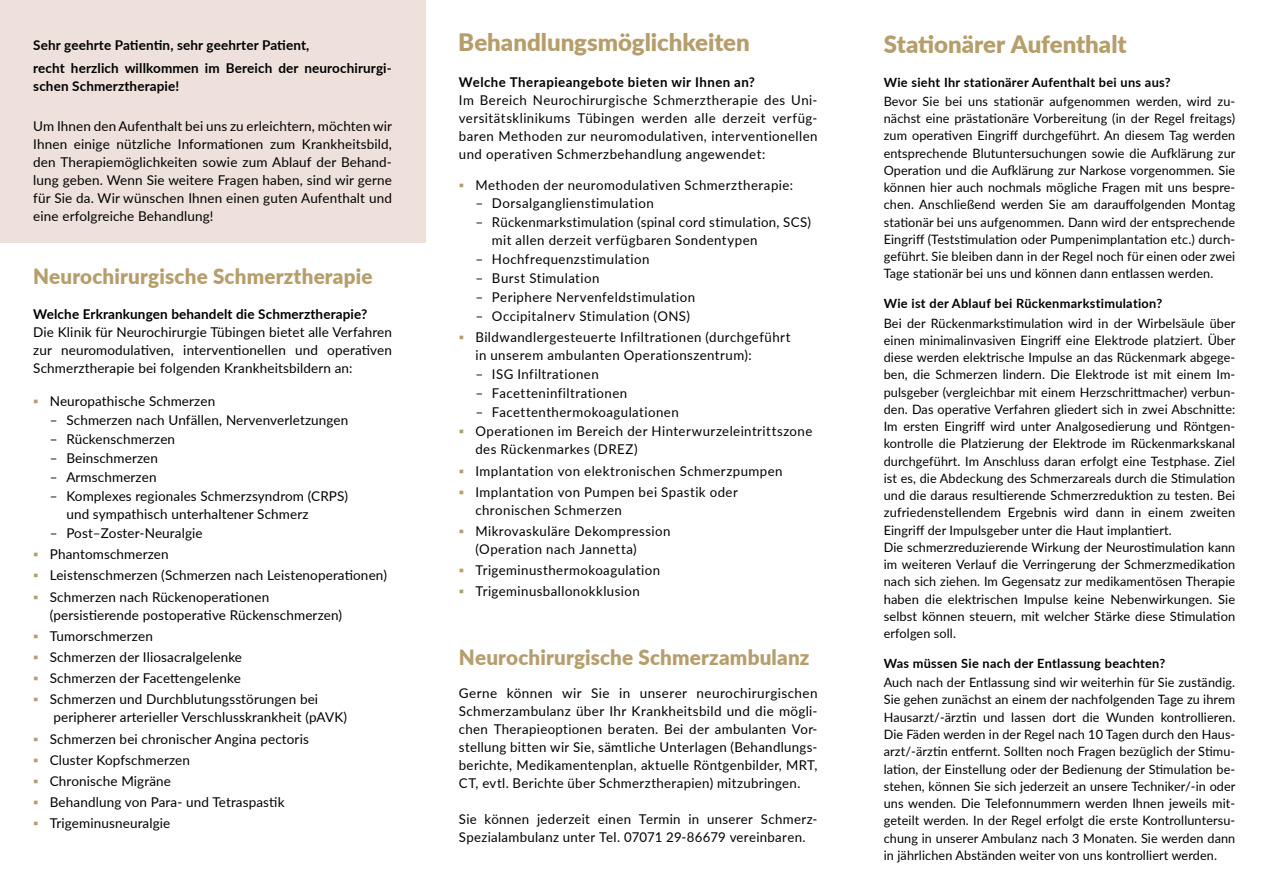
<style>
.page{position:relative;width:1263px;height:893px;background:#fff}
.page>*{position:absolute;margin:0;border:0;box-sizing:border-box;transform-origin:0 0}
.t1{font:900 24px "Lato";color:#b69e6c}
.t2{font:900 21px "Lato";letter-spacing:.01em;color:#b69e6c}
.t3{font:13.5px/18px "Lato";letter-spacing:.02em;color:#000}
.t4{font:700 13.5px/18px "Lato";letter-spacing:.01em;color:#000}
.t5{font:700 13.5px "Lato";letter-spacing:.035em;color:#000}
.t6{font:12.9px/17.2px "Lato";letter-spacing:.01em;color:#000;text-align:justify}
.t7{font:700 12.75px "Lato";letter-spacing:.025em;color:#000}
.s1{color:#b69e6c}
.s2{font-size:12.75px}
</style>
<div class="page">
<div style="left:0;top:0;width:425px;height:243px;background:#eee1dc"></div>
<h1 class="t1" style="left:458px;top:24px;width:293px">Behandlungsmöglichkeiten</h1>
<p class="t4" style="left:33px;top:36px;width:278px">Sehr geehrte Patientin, sehr geehrter Patient,</p>
<h1 class="t1" style="left:884px;top:26px;width:244px">Stationärer Aufenthalt</h1>
<p class="t4" style="left:33px;top:58px;width:360px">recht herzlich willkommen im Bereich der neurochirurgi&shy;schen Schmerztherapie!</p>
<p class="t3" style="left:33px;top:116px;width:360px;text-align:justify">Um Ihnen den Aufenthalt bei uns zu erleichtern, möchten wir Ihnen einige nützliche Informationen zum Krankheitsbild, den Therapiemöglichkeiten sowie zum Ablauf der Behand&shy;lung geben. Wenn Sie weitere Fragen haben, sind wir gerne für Sie da. Wir wünschen Ihnen einen guten Aufenthalt und eine erfolgreiche Behandlung!</p>
<p class="t5" style="left:459px;top:72px;width:298px">Welche Therapieangebote bieten wir Ihnen an?</p>
<p class="t3" style="left:459px;top:90px;width:360px;text-align:justify">Im Bereich Neurochirurgische Schmerztherapie des Uni&shy;versitätsklinikums Tübingen werden alle derzeit verfüg&shy;baren Methoden zur neuromodulativen, interventionellen und operativen Schmerzbehandlung angewendet:</p>
<p class="t3" style="left:459px;top:175px;width:336px"><span class="s1">▪</span> Methoden der neuromodulativen Schmerztherapie:</p>
<p class="t3" style="left:475px;top:193px;width:180px">– Dorsalganglienstimulation</p>
<p class="t3" style="left:492px;top:212px;width:320px;text-indent:-17px">– Rückenmarkstimulation (spinal cord stimulation, SCS) mit allen derzeit verfügbaren Sondentypen</p>
<p class="t3" style="left:475px;top:249px;width:175px">– Hochfrequenzstimulation</p>
<p class="t3" style="left:475px;top:268px;width:126px">– Burst Stimulation</p>
<p class="t3" style="left:475px;top:287px;width:221px">– Periphere Nervenfeldstimulation</p>
<p class="t3" style="left:475px;top:307px;width:216px">– Occipitalnerv Stimulation (ONS)</p>
<p class="t3" style="left:475px;top:328px;width:317px;text-indent:-17px"><span class="s1">▪</span> Bildwandlergesteuerte Infiltrationen (durchgeführt in unserem ambulanten Operationszentrum):</p>
<p class="t3" style="left:475px;top:365px;width:125px">– ISG Infiltrationen</p>
<p class="t3" style="left:475px;top:384px;width:153px">– Facetteninfiltrationen</p>
<p class="t3" style="left:475px;top:403px;width:205px">– Facettenthermokoagulationen</p>
<p class="t3" style="left:475px;top:422px;width:338px;text-indent:-17px"><span class="s1">▪</span> Operationen im Bereich der Hinterwurzeleintrittszone des Rückenmarkes (DREZ)</p>
<p class="t3" style="left:459px;top:461px;width:325px"><span class="s1">▪</span> Implantation von elektronischen Schmerzpumpen</p>
<p class="t3" style="left:475px;top:482px;width:264px;text-indent:-17px"><span class="s1">▪</span> Implantation von Pumpen bei Spastik oder chronischen Schmerzen</p>
<p class="t3" style="left:475px;top:522px;width:197px;text-indent:-17px"><span class="s1">▪</span> Mikrovaskuläre Dekompression (Operation nach Jannetta)</p>
<p class="t3" style="left:459px;top:561px;width:203px"><span class="s1">▪</span> Trigeminusthermokoagulation</p>
<p class="t3" style="left:459px;top:582px;width:182px"><span class="s1">▪</span> Trigeminusballonokklusion</p>
<p class="t7" style="left:884px;top:73px;width:289px">Wie sieht Ihr stationärer Aufenthalt bei uns aus?</p>
<p class="t6" style="left:884px;top:92px;width:353px">Bevor Sie bei uns stationär aufgenommen werden, wird zu&shy;nächst eine prästationäre Vorbereitung (in der Regel freitags) zum operativen Eingriff durchgeführt. An diesem Tag werden entsprechende Blutuntersuchungen sowie die Aufklärung zur Operation und die Aufklärung zur Narkose vorgenommen. Sie können hier auch nochmals mögliche Fragen mit uns bespre&shy;chen. Anschließend werden Sie am darauffolgenden Montag stationär bei uns aufgenommen. Dann wird der entsprechende Eingriff (Teststimulation oder Pumpenimplantation etc.) durch&shy;geführt. Sie bleiben dann in der Regel noch für einen oder zwei Tage stationär bei uns und können dann entlassen werden<span class="s2">.</span></p>
<p class="t7" style="left:884px;top:294px;width:280px">Wie ist der Ablauf bei Rückenmarkstimulation?</p>
<p class="t6" style="left:884px;top:314px;width:353px;text-align:left">Bei der Rückenmarkstimulation wird in der Wirbelsäule über einen minimalinvasiven Eingriff eine Elektrode platziert. Über diese werden elektrische Impulse an das Rückenmark abgege&shy;ben, die Schmerzen lindern. Die Elektrode ist mit einem Im&shy;pulsgeber (vergleichbar mit einem Herzschrittmacher) verbun&shy;den. Das operative Verfahren gliedert sich in zwei Abschnitte:<br>Im ersten Eingriff wird unter Analgosedierung und Röntgen&shy;kontrolle die Platzierung der Elektrode im Rückenmarkskanal durchgeführt. Im Anschluss daran erfolgt eine Testphase. Ziel ist es, die Abdeckung des Schmerzareals durch die Stimulation und die daraus resultierende Schmerzreduktion zu testen. Bei zufriedenstellendem Ergebnis wird dann in einem zweiten Eingriff der Impulsgeber unter die Haut implantiert.<br>Die schmerzreduzierende Wirkung der Neurostimulation kann im weiteren Verlauf die Verringerung der Schmerzmedikation nach sich ziehen. Im Gegensatz zur medikamentösen Therapie haben die elektrischen Impulse keine Nebenwirkungen. Sie selbst können steuern, mit welcher Stärke diese Stimulation erfolgen soll.</p>
<p class="t7" style="left:884px;top:654px;width:283px">Was müssen Sie nach der Entlassung beachten?</p>
<p class="t6" style="left:884px;top:673px;width:353px">Auch nach der Entlassung sind wir weiterhin für Sie zuständig.<br>Sie gehen zunächst an einem der nachfolgenden Tage zu ihrem Hausarzt/-ärztin und lassen dort die Wunden kontrollieren.<br>Die Fäden werden in der Regel nach 10 Tagen durch den Haus&shy;arzt/-ärztin entfernt. Sollten noch Fragen bezüglich der Stimu&shy;lation, der Einstellung oder der Bedienung der Stimulation be&shy;stehen, können Sie sich jederzeit an unsere Techniker/-in oder uns wenden. Die Telefonnummern werden Ihnen jeweils mit&shy;geteilt werden. In der Regel erfolgt die erste Kontrolluntersu&shy;chung in unserer Ambulanz nach 3 Monaten. Sie werden dann in jährlichen Abständen weiter von uns kontrolliert werden.</p>
<h2 class="t2" style="left:33px;top:260px;width:341px">Neurochirurgische Schmerztherapie</h2>
<p class="t4" style="left:33px;top:304px;width:336px">Welche Erkrankungen behandelt die Schmerztherapie?</p>
<p class="t3" style="left:33px;top:322px;width:360px;text-align:justify">Die Klinik für Neurochirurgie Tübingen bietet alle Verfahren zur neuromodulativen, interventionellen und operativen Schmerztherapie bei folgenden Krankheitsbildern an:</p>
<p class="t3" style="left:33px;top:391px;width:183px"><span class="s1">▪</span> Neuropathische Schmerzen</p>
<p class="t3" style="left:50px;top:410px;width:300px">– Schmerzen nach Unfällen, Nervenverletzungen</p>
<p class="t3" style="left:50px;top:429px;width:127px">– Rückenschmerzen</p>
<p class="t3" style="left:50px;top:448px;width:110px">– Beinschmerzen</p>
<p class="t3" style="left:50px;top:467px;width:108px">– Armschmerzen</p>
<p class="t3" style="left:66px;top:486px;width:283px;text-indent:-17px">– Komplexes regionales Schmerzsyndrom (CRPS) und sympathisch unterhaltener Schmerz</p>
<p class="t3" style="left:50px;top:523px;width:154px">– Post–Zoster-Neuralgie</p>
<p class="t3" style="left:33px;top:545px;width:137px"><span class="s1">▪</span> Phantomschmerzen</p>
<p class="t3" style="left:33px;top:566px;width:355px"><span class="s1">▪</span> Leistenschmerzen (Schmerzen nach Leistenoperationen)</p>
<p class="t3" style="left:50px;top:587px;width:294px;text-indent:-17px"><span class="s1">▪</span> Schmerzen nach Rückenoperationen (persistierende postoperative Rückenschmerzen)</p>
<p class="t3" style="left:33px;top:626px;width:121px"><span class="s1">▪</span> Tumorschmerzen</p>
<p class="t3" style="left:33px;top:647px;width:210px"><span class="s1">▪</span> Schmerzen der Iliosacralgelenke</p>
<p class="t3" style="left:33px;top:669px;width:209px"><span class="s1">▪</span> Schmerzen der Facettengelenke</p>
<p class="t3" style="left:53px;top:690px;width:295px;text-indent:-20px"><span class="s1">▪</span> Schmerzen und Durchblutungsstörungen bei peripherer arterieller Verschlusskrankheit (pAVK)</p>
<p class="t3" style="left:33px;top:729px;width:277px"><span class="s1">▪</span> Schmerzen bei chronischer Angina pectoris</p>
<p class="t3" style="left:33px;top:750px;width:158px"><span class="s1">▪</span> Cluster Kopfschmerzen</p>
<p class="t3" style="left:33px;top:771px;width:139px"><span class="s1">▪</span> Chronische Migräne</p>
<p class="t3" style="left:33px;top:793px;width:253px"><span class="s1">▪</span> Behandlung von Para- und Tetraspastik</p>
<p class="t3" style="left:33px;top:814px;width:139px"><span class="s1">▪</span> Trigeminusneuralgie</p>
<h2 class="t2" style="left:459px;top:641px;width:352px">Neurochirurgische Schmerzambulanz</h2>
<p class="t3" style="left:459px;top:683px;width:360px;text-align:justify">Gerne können wir Sie in unserer neurochirurgischen Schmerzambulanz über Ihr Krankheitsbild und die mögli&shy;chen Therapieoptionen beraten. Bei der ambulanten Vor&shy;stellung bitten wir Sie, sämtliche Unterlagen (Behandlungs&shy;berichte, Medikamentenplan, aktuelle Röntgenbilder, MRT, CT, evtl. Berichte über Schmerztherapien) mitzubringen.</p>
<p class="t3" style="left:459px;top:809px;width:360px">Sie können jederzeit einen Termin in unserer Schmerz-<br>Spezialambulanz unter Tel. 07071 29-86679 vereinbaren.</p>
</div>
